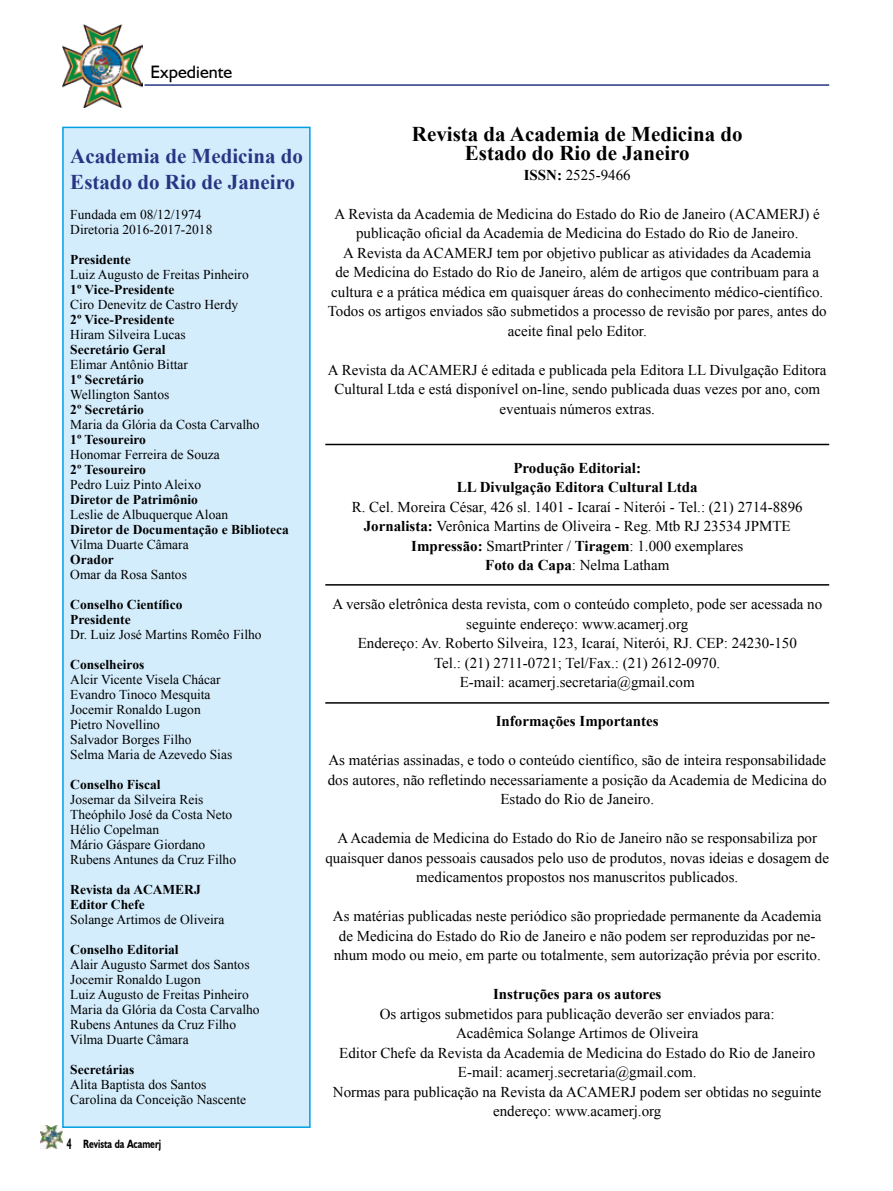
<style>
.page{position:relative;width:893px;height:1191px;background:#fff}
.page>*{position:absolute;margin:0;border:0;box-sizing:border-box;transform-origin:0 0}
.t1{font:700 21px/19.5px "Times New Roman";color:#000;text-align:center}
.t2{font:700 21px/25.5px "Times New Roman";color:#283583}
.t3{font:18px "Humanist 521 BT";color:#000}
.t4{font:15px/19.5px "Times New Roman";color:#000;text-align:center}
.t5{font:700 15px/19.5px "Times New Roman";color:#000;text-align:center}
.t6{font:700 15px "Humanist 521 BT";color:#000;scale:.6 1}
.t7{font:13.5px/15px "Times New Roman";color:#000}
.t8{font:700 13.5px/15px "Times New Roman";color:#000}
.t9{font:700 12px "Humanist 521 BT";color:#000;scale:.75 1}
.s1{font-weight:700}
</style>
<div class="page">
<hr style="left:145px;top:84px;width:684px;height:2px;background:#283583">
<img style="left:40px;top:1125px;width:23px;height:23px">
<img style="left:63px;top:24px;width:79px;height:83px">
<div style="left:62px;top:127px;width:249px;height:1001px;background:#d4edfc;border:2px solid #009fe3"></div>
<hr style="left:325px;top:444px;width:504px;height:1px;background:#000">
<hr style="left:325px;top:584px;width:504px;height:1px;background:#000">
<hr style="left:325px;top:702px;width:504px;height:1px;background:#000">
<p class="t3" style="left:151px;top:60px;width:83px">Expediente</p>
<h1 class="t2" style="left:70px;top:143px;width:234px">Academia de Medicina do<br>Estado do Rio de Janeiro</h1>
<p class="t7" style="left:70px;top:206px;width:144px">Fundada em 08/12/1974<br>Diretoria 2016-2017-2018</p>
<p class="t8" style="left:70px;top:251px;width:62px">Presidente</p>
<p class="t7" style="left:70px;top:266px;width:180px">Luiz Augusto de Freitas Pinheiro</p>
<p class="t8" style="left:70px;top:281px;width:106px">º1 Vice-Presidente</p>
<p class="t7" style="left:70px;top:296px;width:169px">Ciro Denevitz de Castro Herdy</p>
<p class="t8" style="left:70px;top:311px;width:106px">º2 Vice-Presidente</p>
<p class="t7" style="left:70px;top:326px;width:117px">Hiram Silveira Lucas</p>
<p class="t8" style="left:70px;top:341px;width:97px">Secretário Geral</p>
<p class="t7" style="left:70px;top:356px;width:119px">Elimar Antônio Bittar</p>
<p class="t8" style="left:70px;top:371px;width:75px">º1 Secretário</p>
<p class="t7" style="left:70px;top:386px;width:101px">Wellington Santos</p>
<p class="t8" style="left:70px;top:401px;width:75px">º2 Secretário</p>
<p class="t7" style="left:70px;top:416px;width:191px">Maria da Glória da Costa Carvalho</p>
<p class="t8" style="left:70px;top:431px;width:77px">º1 Tesoureiro</p>
<p class="t7" style="left:70px;top:446px;width:151px">Honomar Ferreira de Souza</p>
<p class="t8" style="left:70px;top:461px;width:77px">º2 Tesoureiro</p>
<p class="t7" style="left:70px;top:476px;width:132px">Pedro Luiz Pinto Aleixo</p>
<p class="t8" style="left:70px;top:491px;width:129px">Diretor de Patrimônio</p>
<p class="t7" style="left:70px;top:506px;width:159px">Leslie de Albuquerque Aloan</p>
<p class="t8" style="left:70px;top:521px;width:220px">Diretor de Documentação e Biblioteca</p>
<p class="t7" style="left:70px;top:536px;width:120px">Vilma Duarte Câmara</p>
<p class="t8" style="left:70px;top:551px;width:45px">Orador</p>
<p class="t7" style="left:70px;top:566px;width:118px">Omar da Rosa Santos</p>
<p class="t8" style="left:70px;top:596px;width:114px">Conselho Científico<br>Presidente</p>
<p class="t7" style="left:70px;top:626px;width:193px">Dr. Luiz José Martins Romêo Filho</p>
<p class="t8" style="left:70px;top:656px;width:76px">Conselheiros</p>
<p class="t7" style="left:70px;top:671px;width:163px">Alcir Vicente Visela Chácar<br>Evandro Tinoco Mesquita<br>Jocemir Ronaldo Lugon<br>Pietro Novellino<br>Salvador Borges Filho<br>Selma Maria de Azevedo Sias</p>
<p class="t8" style="left:70px;top:776px;width:92px">Conselho Fiscal</p>
<p class="t7" style="left:70px;top:791px;width:167px">Josemar da Silveira Reis<br>Theóphilo José da Costa Neto<br>Hélio Copelman<br>Mário Gáspare Giordano<br>Rubens Antunes da Cruz Filho</p>
<p class="t8" style="left:70px;top:881px;width:132px">Revista da ACAMERJ<br>Editor Chefe</p>
<p class="t7" style="left:70px;top:911px;width:156px">Solange Artimos de Oliveira</p>
<p class="t8" style="left:70px;top:941px;width:110px">Conselho Editorial</p>
<p class="t7" style="left:70px;top:956px;width:191px">Alair Augusto Sarmet dos Santos<br>Jocemir Ronaldo Lugon<br>Luiz Augusto de Freitas Pinheiro<br>Maria da Glória da Costa Carvalho<br>Rubens Antunes da Cruz Filho<br>Vilma Duarte Câmara</p>
<p class="t8" style="left:70px;top:1061px;width:66px">Secretárias</p>
<p class="t7" style="left:70px;top:1076px;width:177px">Alita Baptista dos Santos<br>Carolina da Conceição Nascente</p>
<p class="t6" style="left:67px;top:1134px;width:10px">4</p>
<p class="t9" style="left:83px;top:1136px;width:105px">Revista da Acamerj</p>
<h1 class="t1" style="left:412px;top:123px;width:332px">Revista da Academia de Medicina do<br>Estado do Rio de Janeiro</h1>
<p class="t4" style="left:524px;top:165px;width:109px"><span class="s1">ISSN:</span> 2525-9466</p>
<p class="t4" style="left:328px;top:204px;width:500px">A Revista da Academia de Medicina do Estado do Rio de Janeiro (ACAMERJ é) publicação oficial da Academia de Medicina do Estado do Rio de Janeiro.<br>A Revista da ACAMERJ tem por objetivo publicar as atividades da Academia<br>de Medicina do Estado do Rio de Janeiro, além de artigos que contribuam para a cultura ae prática médica em quaisquer áreas do conhecimento médico-científico.<br>Todos os artigos enviados são submetidos a processo de revisão por pares, antes do aceite final pelo Editor.</p>
<p class="t4" style="left:328px;top:360px;width:500px">A Revista da ACAMERJ é editada e publicada pela Editora LL Divulgação Editora<br>Cultural Ltda e está disponível on-line, sendo publicada duas vezes por ano, com eventuais números extras.</p>
<p class="t5" style="left:457px;top:457px;width:242px">Produção Editorial:<br>LL Divulgação Editora Cultural Ltda</p>
<p class="t4" style="left:352px;top:496px;width:452px">R. Cel. Moreira César, 426 sl. 1401 - Icaraí - Niterói - Tel ).: 21( 2714-8896<br><span class="s1">Jornalista:</span> Verônica Martins de Oliveira - Reg. Mtb RJ 23534 JPMTE <span class="s1">Impressão:</span> SmartPrinter / <span class="s1">Tiragem</span>: 1.000 exemplares<br><span class="s1">Foto da Capa</span>: Nelma Latham</p>
<p class="t4" style="left:332px;top:594px;width:491px">A versão eletrônica desta revista, com o conteúdo completo, pode ser acessada no seguinte endereço: www.acamerj.org<br>Endereço: Av. Roberto Silveira, 123, Icaraí, Niterói, RJ. CEP: 24230-150<br>Tel.: (21) 2711-0721; Tel/Fax ).: 21( 2612-0970.<br>E-mail: acamerj.secretaria@gmail.com</p>
<p class="t5" style="left:496px;top:711px;width:164px">Informações Importantes</p>
<p class="t4" style="left:328px;top:750px;width:501px">As matérias assinadas e, todo o conteúdo científico, são de inteira responsabilidade dos autores, não refletindo necessariamente a posição da Academia de Medicina do<br>Estado do Rio de Janeiro.</p>
<p class="t4" style="left:325px;top:828px;width:505px">AAcademia de Medicina do Estado do Rio de Janeiro não se responsabiliza por quaisquer danos pessoais causados pelo uso de produtos, novas ideias e dosagem de medicamentos propostos nos manuscritos publicados.</p>
<p class="t4" style="left:333px;top:906px;width:490px">As matérias publicadas neste periódico são propriedade permanente da Academia</p>
<p class="t4" style="left:334px;top:945px;width:489px">nhum modo ou meio, em parte ou totalmente, sem autorização prévia por escrito.</p>
<p class="t4" style="left:339px;top:925px;width:478px">de Medicina do Estado do Rio de Janeiro e não podem ser reproduzidas por ne-</p>
<p class="t5" style="left:493px;top:984px;width:170px">Instruções para os autores</p>
<p class="t4" style="left:333px;top:1003px;width:490px">Os artigos submetidos para publicação deverão ser enviados para:<br>Acadêmica Solange Artimos de Oliveira<br>Editor Chefe da Revista da Academia de Medicina do Estado do Rio de Janeiro E-mail: acamerj.secretaria@gmail.com.<br>Normas para publicação na Revista da ACAMERJ podem ser obtidas no seguinte endereço: www.acamerj.org</p>
</div>
